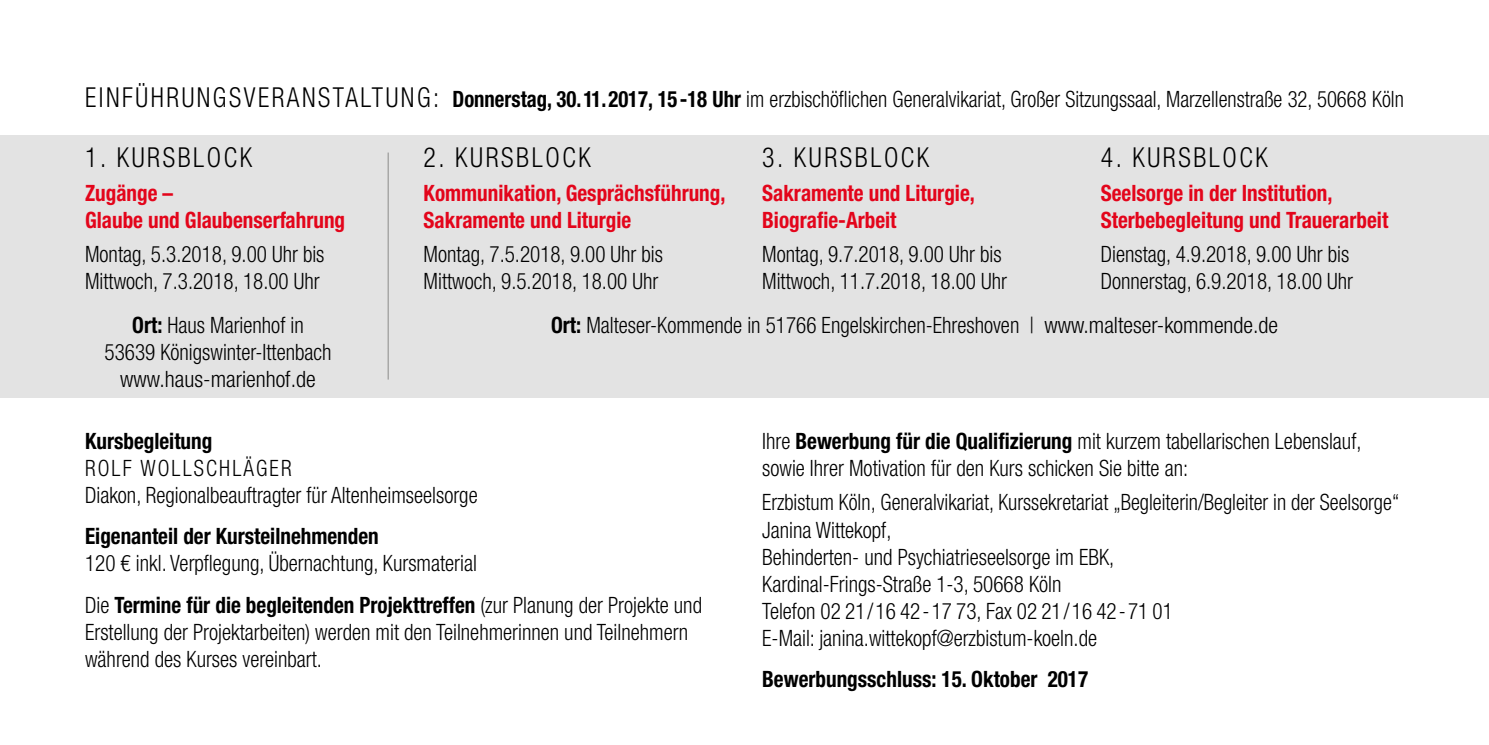
<style>
.page{position:relative;width:1489px;height:745px;background:#fff}
.page>*{position:absolute;margin:0;border:0;box-sizing:border-box;transform-origin:0 0}
.t1{font:300 condensed 27.5px "Helvetica Neue LT";letter-spacing:.1em;color:#000;scale:.94 1}
.t2{font:300 condensed 22.5px/27px "Helvetica Neue LT";color:#000;scale:.94 1}
.t3{font:300 condensed 22.5px/27px "Helvetica Neue LT";color:#000;scale:.92 1}
.t4{font:700 condensed 22.5px/27px "Helvetica Neue LT";color:#e3051b;scale:.94 1}
.t5{font:700 condensed 22.5px "Helvetica Neue LT";color:#000;scale:.94 1}
.s1{font-size:27.5px}
.s2{font-weight:700}
</style>
<div class="page">
<div style="left:0;top:135px;width:1488px;height:262px;background:#e3e3e3"></div>
<hr style="left:387px;top:152px;width:2px;height:227px;background:#9d9d9c">
<p class="t3" style="left:85px;top:85px;width:1434px"><span class="s1">EINFÜHRUNGSVERANSTALTUNG:</span> <span class="s2">Donnerstag, 30.11.2017, 15-18 Uhr</span> im erzbischöflichen Generalvikariat, Großer Sitzungssaal, Marzellenstraße 32, 50668 Köln</p>
<p class="t1" style="left:85px;top:141px;width:179px">1. KURSBLOCK</p>
<p class="t4" style="left:85px;top:179px;width:278px">Zugänge –<br>Glaube und Glaubenserfahrung</p>
<p class="t2" style="left:85px;top:241px;width:256px">Montag, 5.3.2018, 9.00 Uhr bis<br>Mittwoch, 7.3.2018, 18.00 Uhr</p>
<p class="t1" style="left:423px;top:141px;width:179px">2. KURSBLOCK</p>
<p class="t4" style="left:423px;top:179px;width:322px">Kommunikation, Gesprächsführung,<br>Sakramente und Liturgie</p>
<p class="t2" style="left:423px;top:241px;width:256px">Montag, 7.5.2018, 9.00 Uhr bis<br>Mittwoch, 9.5.2018, 18.00 Uhr</p>
<p class="t1" style="left:762px;top:141px;width:179px">3. KURSBLOCK</p>
<p class="t4" style="left:762px;top:179px;width:228px">Sakramente und Liturgie,<br>Biografie-Arbeit</p>
<p class="t2" style="left:762px;top:241px;width:262px">Montag, 9.7.2018, 9.00 Uhr bis<br>Mittwoch, 11.7.2018, 18.00 Uhr</p>
<p class="t1" style="left:1100px;top:141px;width:179px">4. KURSBLOCK</p>
<p class="t4" style="left:1100px;top:179px;width:307px">Seelsorge in der Institution,<br>Sterbebegleitung und Trauerarbeit</p>
<p class="t2" style="left:1100px;top:241px;width:270px">Dienstag, 4.9.2018, 9.00 Uhr bis<br>Donnerstag, 6.9.2018, 18.00 Uhr</p>
<p class="t2" style="left:132px;top:312px;width:184px"><span class="s2">Ort:</span> Haus Marienhof in</p>
<p class="t2" style="left:551px;top:312px;width:775px"><span class="s2">Ort:</span> Malteser-Kommende in 51766 Engelskirchen-Ehreshoven | www.malteser-kommende.de</p>
<p class="t2" style="left:104px;top:339px;width:243px;text-align:center">53639 Königswinter-Ittenbach www.haus-marienhof.de</p>
<p class="t5" style="left:85px;top:427px;width:137px">Kursbegleitung</p>
<p class="t2" style="left:85px;top:454px;width:419px">ROLF WOLLSCHLÄGER<br>Diakon, Regionalbeauftragter für Altenheimseelsorge</p>
<p class="t5" style="left:85px;top:522px;width:314px">Eigenanteil der Kursteilnehmenden</p>
<p class="t2" style="left:85px;top:542px;width:658px;line-height:41.2px">120 € inkl. Verpflegung, Übernachtung, Kursmaterial<br>Die <span class="s2">Termine für die begleitenden Projekttreffen</span> (zur Planung der Projekte und</p>
<p class="t2" style="left:85px;top:617px;width:643px">Erstellung der Projektarbeiten) werden mit den Teilnehmerinnen und Teilnehmern während des Kurses vereinbart.</p>
<p class="t2" style="left:762px;top:427px;width:639px">Ihre <span class="s2">Bewerbung für die Qualifizierung</span> mit kurzem tabellarischen Lebenslauf, sowie Ihrer Motivation für den Kurs schicken Sie bitte an:</p>
<p class="t3" style="left:762px;top:488px;width:694px">Erzbistum Köln‚ Generalvikariat, Kurssekretariat „Begleiterin/Begleiter in der Seelsorge“ Janina Wittekopf,<br>Behinderten- und Psychiatrieseelsorge im EBK,<br>Kardinal-Frings-Straße 1-3, 50668 Köln<br>Telefon 02 21/16 42-17 73, Fax 02 21/16 42-71 01<br>E-Mail: janina.wittekopf@erzbistum-koeln.de</p>
<p class="t5" style="left:762px;top:664px;width:348px">Bewerbungsschluss: 15. Oktober 2017</p>
</div>
